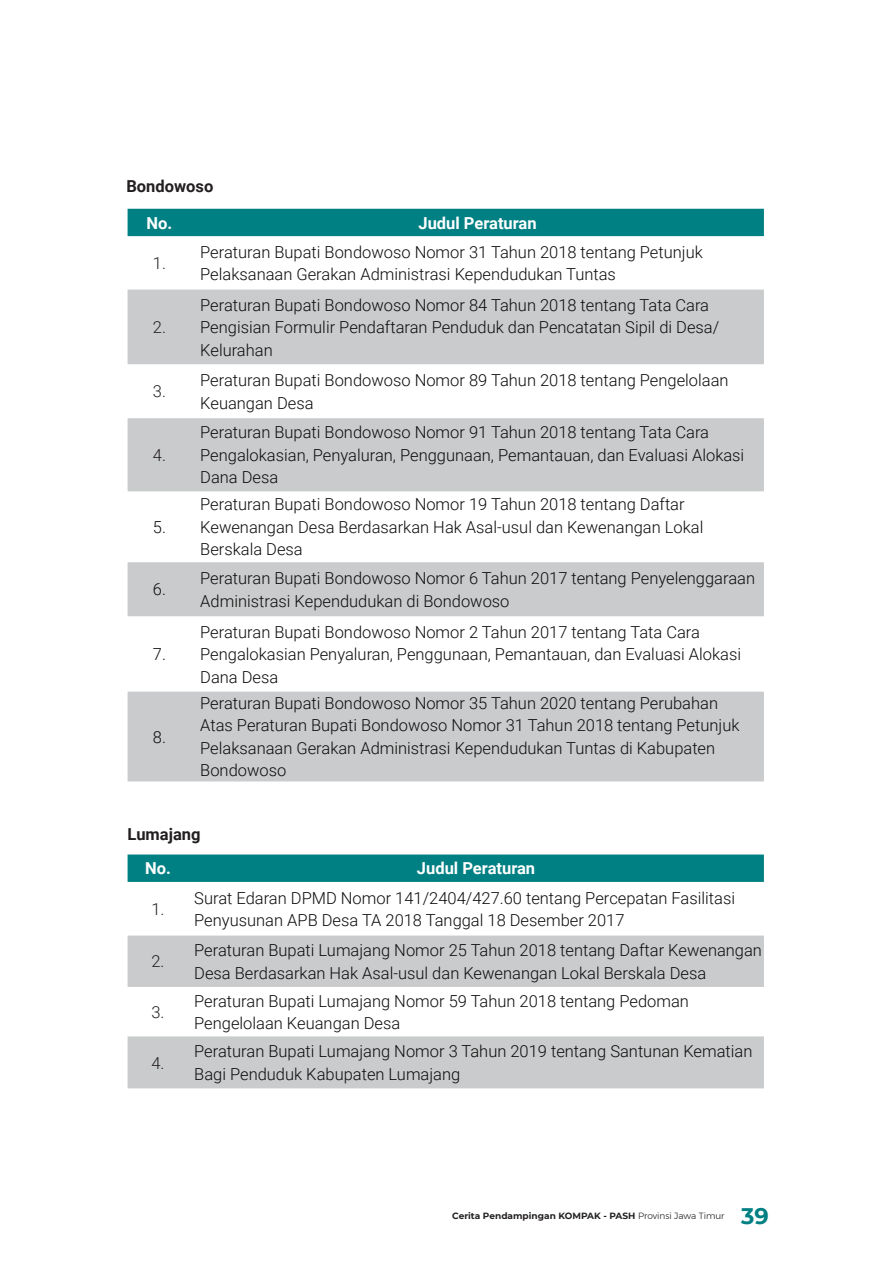
<style>
.page{position:relative;width:893px;height:1263px;background:#fff}
.page>*{position:absolute;margin:0;border:0;box-sizing:border-box;transform-origin:0 0}
.t1{font:700 22.5px "Montserrat";color:#008083}
.t2{font:300 16.5px/22.5px "Roboto";color:#0c0c0c}
.t3{font:700 16.5px "Roboto";color:#fff}
.t4{font:700 16.5px "Roboto";color:#231f20}
.t5{font:300 16.5px "Roboto";color:#231f20}
.t6{font:700 9px "Montserrat";color:#231f20}
.s1{font-family:"Gontserrat";font-weight:300}
</style>
<div class="page">
<div style="left:128px;top:209px;width:636px;height:27px;background:#008083"></div>
<svg style="left:128px;top:290px;width:636px;height:491px;fill:#c9cbcc"></svg>
<svg style="left:128px;top:854px;width:636px;height:28px;background:#058285"></svg>
<svg style="left:128px;top:935px;width:636px;height:153px;fill:#c9cbcc"></svg>
<p class="t4" style="left:126px;top:175px;width:88px">Bondowoso</p>
<p class="t3" style="left:147px;top:211px;width:27px">No.</p>
<p class="t3" style="left:418px;top:211px;width:120px">Judul Peraturan</p>
<p class="t5" style="left:153px;top:252px;width:15px">1.</p>
<p class="t2" style="left:200px;top:240px;width:504px">Peraturan Bupati Bondowoso Nomor 31 Tahun 2018 tentang Petunjuk<br>Pelaksanaan Gerakan Administrasi Kependudukan Tuntas</p>
<p class="t5" style="left:153px;top:316px;width:15px">2.</p>
<p class="t2" style="left:200px;top:293px;width:520px">Peraturan Bupati Bondowoso Nomor 84 Tahun 2018 tentang Tata Cara<br>Pengisian Formulir Pendaftaran Penduduk dan Pencatatan Sipil di Desa/<br>Kelurahan</p>
<p class="t5" style="left:153px;top:380px;width:15px">3.</p>
<p class="t2" style="left:200px;top:368px;width:530px">Peraturan Bupati Bondowoso Nomor 89 Tahun 2018 tentang Pengelolaan<br>Keuangan Desa</p>
<p class="t5" style="left:153px;top:444px;width:15px">4.</p>
<p class="t2" style="left:200px;top:421px;width:546px">Peraturan Bupati Bondowoso Nomor 91 Tahun 2018 tentang Tata Cara<br>Pengalokasian, Penyaluran, Penggunaan, Pemantauan, dan Evaluasi Alokasi<br>Dana Desa</p>
<p class="t2" style="left:153px;top:515px;width:15px">5.</p>
<p class="t2" style="left:200px;top:493px;width:505px">Peraturan Bupati Bondowoso Nomor 19 Tahun 2018 tentang Daftar<br>Kewenangan Desa Berdasarkan Hak Asal-usul dan Kewenangan Lokal<br>Berskala Desa</p>
<p class="t2" style="left:153px;top:578px;width:15px">6.</p>
<p class="t2" style="left:200px;top:566px;width:556px">Peraturan Bupati Bondowoso Nomor 6 Tahun 2017 tentang Penyelenggaraan<br>Administrasi Kependudukan di Bondowoso</p>
<p class="t2" style="left:153px;top:642px;width:15px">7.</p>
<p class="t2" style="left:200px;top:620px;width:542px">Peraturan Bupati Bondowoso Nomor 2 Tahun 2017 tentang Tata Cara<br>Pengalokasian Penyaluran, Penggunaan, Pemantauan, dan Evaluasi Alokasi<br>Dana Desa</p>
<p class="t2" style="left:153px;top:725px;width:15px">8.</p>
<p class="t2" style="left:200px;top:691px;width:541px">Peraturan Bupati Bondowoso Nomor 35 Tahun 2020 tentang Perubahan Atas Peraturan Bupati Bondowoso Nomor 31 Tahun 2018 tentang Petunjuk Pelaksanaan Gerakan Administrasi Kependudukan Tuntas di Kabupaten Bondowoso</p>
<p class="t4" style="left:128px;top:823px;width:74px">Lumajang</p>
<p class="t3" style="left:145px;top:857px;width:27px">No.</p>
<p class="t3" style="left:417px;top:857px;width:120px">Judul Peraturan</p>
<p class="t5" style="left:151px;top:897px;width:15px">1.</p>
<p class="t2" style="left:194px;top:886px;width:542px">Surat Edaran DPMD Nomor 141/2404/427.60 tentang Percepatan Fasilitasi<br>Penyusunan APB Desa TA 2018 Tanggal 18 Desember 2017</p>
<p class="t5" style="left:151px;top:950px;width:15px">2.</p>
<p class="t2" style="left:194px;top:938px;width:569px">Peraturan Bupati Lumajang Nomor 25 Tahun 2018 tentang Daftar Kewenangan<br>Desa Berdasarkan Hak Asal-usul dan Kewenangan Lokal Berskala Desa</p>
<p class="t5" style="left:151px;top:1000px;width:15px">3.</p>
<p class="t2" style="left:194px;top:989px;width:496px">Peraturan Bupati Lumajang Nomor 59 Tahun 2018 tentang Pedoman<br>Pengelolaan Keuangan Desa</p>
<p class="t5" style="left:151px;top:1051px;width:15px">4.</p>
<p class="t2" style="left:194px;top:1040px;width:560px">Peraturan Bupati Lumajang Nomor 3 Tahun 2019 tentang Santunan Kematian<br>Bagi Penduduk Kabupaten Lumajang</p>
<p class="t6" style="left:452px;top:1209px;width:274px">Cerita Pendampingan KOMPAK - PASH <span class="s1">Provinsi Jawa Timur</span></p>
<p class="t1" style="left:741px;top:1200px;width:29px">39</p>
</div>
